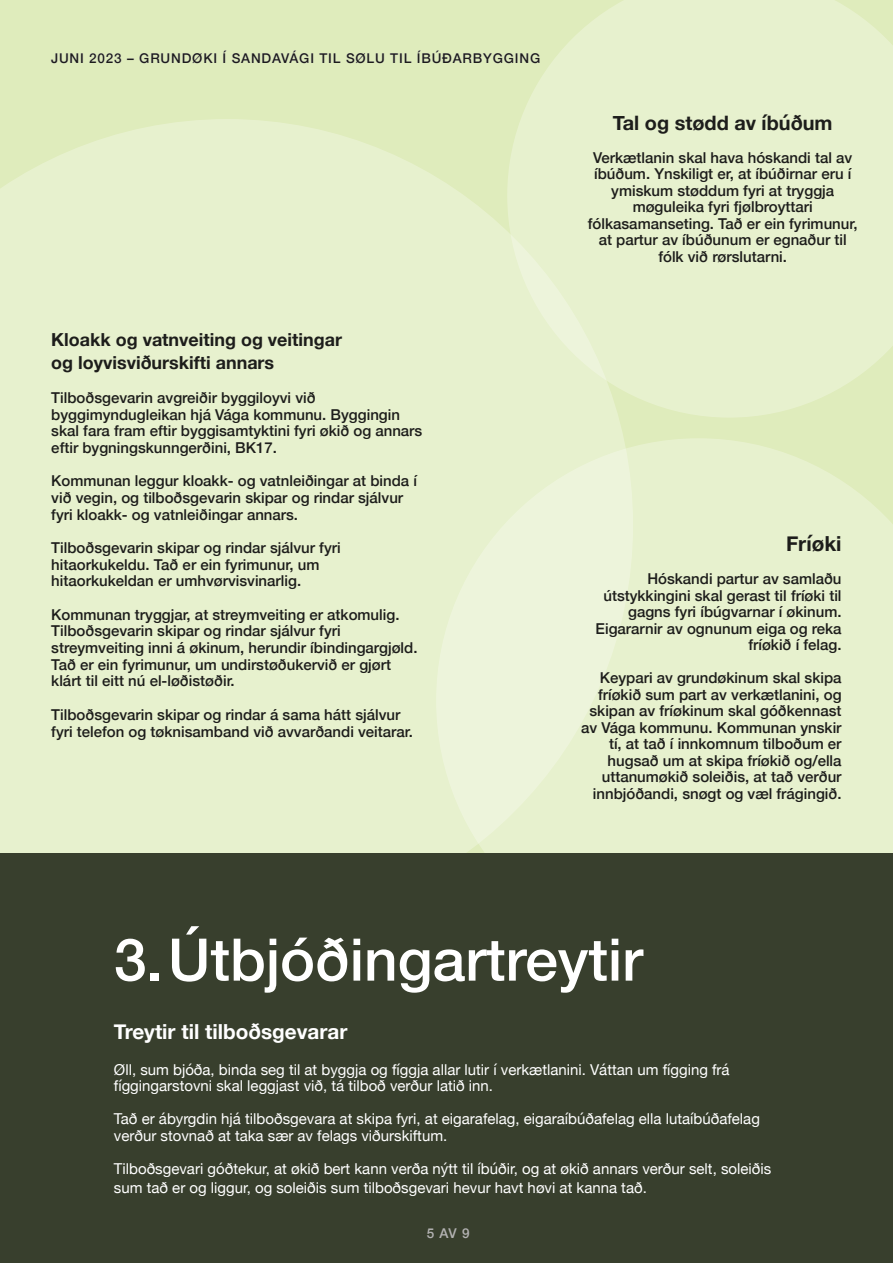
<style>
.page{position:relative;width:893px;height:1263px;background:#fff}
.page>*{position:absolute;margin:0;border:0;box-sizing:border-box;transform-origin:0 0}
.t1{font:500 58.8px "Helvetica Neue";color:#fff}
.t2{font:700 20.7px "Helvetica Neue";color:#fff}
.t3{font:700 20.7px "Helvetica Neue";color:#1d1d1b}
.t4{font:700 19.95px "Helvetica Neue";color:#1d1d1b}
.t5{font:700 18px/23.1px "Helvetica Neue";color:#1d1d1b}
.t6{font:500 15px/16.5px "Helvetica Neue";color:#1d1d1b}
.t7{font:15px/16.5px "Helvetica Neue";color:#fff}
.t8{font:500 13.5px "Helvetica Neue";letter-spacing:.06em;color:#1d1d1b}
.t9{font:500 13.5px "Helvetica Neue";color:#b3b2b2}
</style>
<div class="page">
<div style="left:0;top:0;width:893px;height:921px;background:#dfecbc"></div>
<svg style="left:521px;top:0;width:372px;height:418px;background:#e6f0cc"></svg>
<div style="left:0;top:119px;width:633px;height:735px;background:#e7f1ce"></div>
<svg style="left:436px;top:438px;width:457px;height:416px;background:#e7f1d0"></svg>
<div style="left:0;top:854px;width:893px;height:409px;background:#383f2d"></div>
<p class="t8" style="left:51px;top:48px;width:491px">JUNI 2023 – GRUNDØKI Í SANDAVÁGI TIL SØLU TIL ÍBÚÐARBYGGING</p>
<p class="t5" style="left:51px;top:328px;width:292px">Kloakk og vatnveiting og veitingar og loyvisviðurskifti annars</p>
<p class="t6" style="left:51px;top:388px;width:373px">Tilboðsgevarin avgreiðir byggiloyvi við byggimyndugleikan hjá Vága kommunu. Byggingin skal fara fram eftir byggisamtyktini fyri økið og annars eftir bygningskunngerðini, BK17.</p>
<p class="t6" style="left:51px;top:472px;width:367px">Kommunan leggur kloakk- og vatnleiðingar at binda í við vegin, og tilboðsgevarin skipar og rindar sjálvur fyri kloakk- og vatnleiðingar annars.</p>
<p class="t6" style="left:51px;top:538px;width:291px">Tilboðsgevarin skipar og rindar sjálvur fyri hitaorkukeldu. Tað er ein fyrimunur, um hitaorkukeldan er umhvørvisvinarlig.</p>
<p class="t6" style="left:51px;top:605px;width:368px">Kommunan tryggjar, at streymveiting er atkomulig.<br>Tilboðsgevarin skipar og rindar sjálvur fyri streymveiting inni á økinum, herundir íbindingargjøld.<br>Tað er ein fyrimunur, um undirstøðukervið er gjørt klárt til eitt nú el-løðistøðir.</p>
<p class="t6" style="left:51px;top:704px;width:363px;line-height:17.4px">Tilboðsgevarin skipar og rindar á sama hátt sjálvur fyri telefon og tøknisamband við avvarðandi veitarar.</p>
<p class="t4" style="left:613px;top:107px;width:221px">Tal og stødd av íbúðum</p>
<p class="t6" style="left:588px;top:148px;width:271px;text-align:center">Verkætlanin skal hava hóskandi tal av íbúðum. Ynskiligt er, at íbúðirnar eru í ymiskum støddum fyri at tryggja møguleika fyri fjølbroyttari fólkasamanseting. Tað er ein fyrimunur, at partur av íbúðunum er egnaður til fólk við rørslutarni.</p>
<p class="t3" style="left:786px;top:527px;width:57px">Fríøki</p>
<p class="t6" style="left:596px;top:569px;width:247px;text-align:right">Hóskandi partur av samlaðu útstykkingini skal gerast til fríøki til gagns fyri íbúgvarnar í økinum.<br>Eigararnir av ognunum eiga og reka fríøkið í felag.</p>
<p class="t6" style="left:581px;top:668px;width:262px;text-align:right">Keypari av grundøkinum skal skipa fríøkið sum part av verkætlanini, og skipan av fríøkinum skal góðkennast av Vága kommunu. Kommunan ynskir tí, at tað í innkomnum tilboðum er hugsað um at skipa fríøkið og/ella uttanumøkið soleiðis, at tað verður innbjóðandi, snøgt og væl frágingið.</p>
<p class="t1" style="left:114px;top:912px;width:530px">3.Útbjóðingartreytir</p>
<p class="t2" style="left:114px;top:1015px;width:235px">Treytir til tilboðsgevarar</p>
<p class="t7" style="left:114px;top:1062px;width:617px">Øll, sum bjóða, binda seg til at byggja og fíggja allar lutir í verkætlanini. Váttan um fígging frá fíggingarstovni skal leggjast við, tá tilboð verður latið inn.</p>
<p class="t7" style="left:114px;top:1111px;width:647px">Tað er ábyrgdin hjá tilboðsgevara at skipa fyri, at eigarafelag, eigaraíbúðafelag ella lutaíbúðafelag verður stovnað at taka sær av felags viðurskiftum.</p>
<p class="t7" style="left:114px;top:1159px;width:659px;line-height:19.5px">Tilboðsgevari góðtekur, at økið bert kann verða nýtt til íbúðir, og at økið annars verður selt, soleiðis sum tað er og liggur, og soleiðis sum tilboðsgevari hevur havt høvi at kanna tað.</p>
<p class="t9" style="left:427px;top:1222px;width:44px">5 AV 9</p>
</div>
